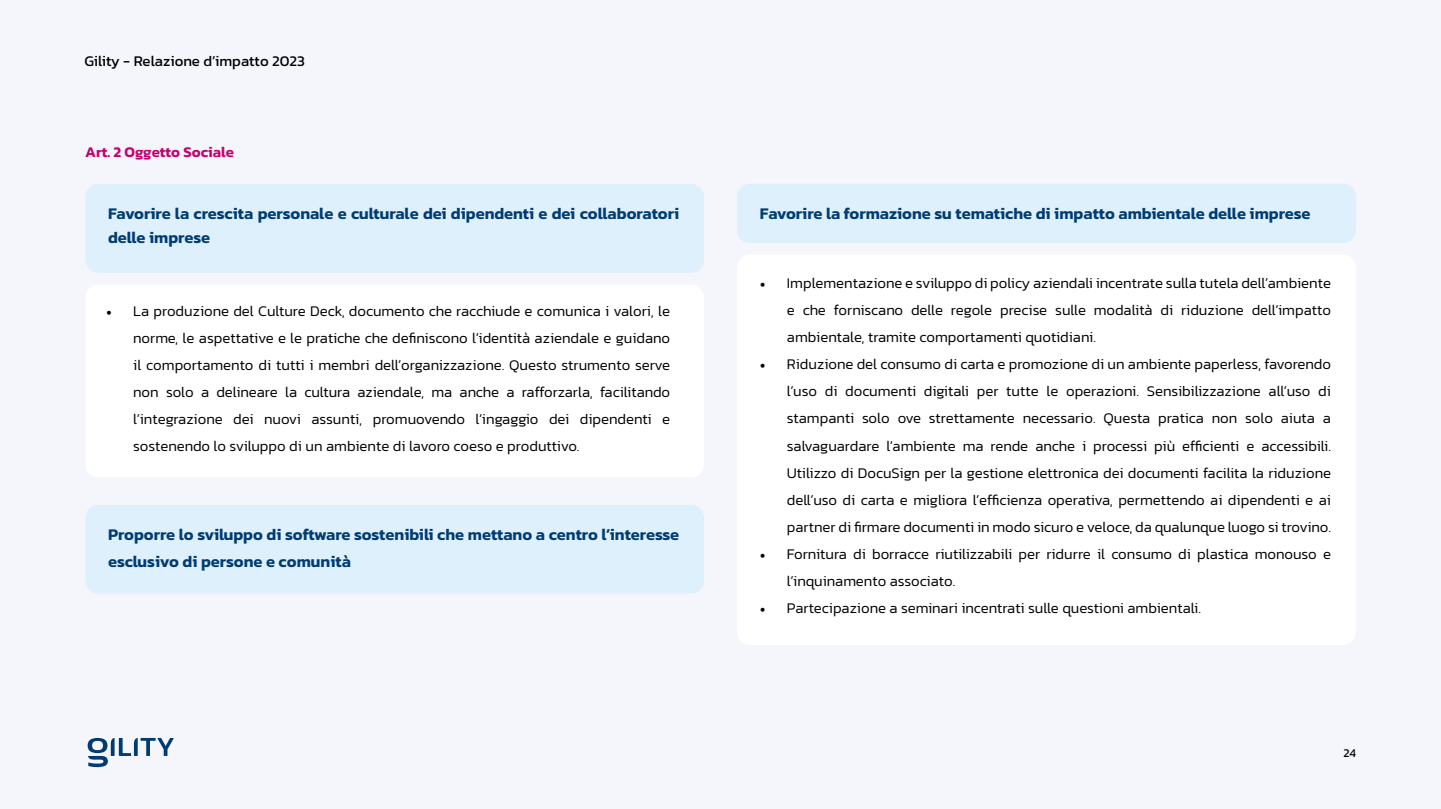
<style>
.page{position:relative;width:1441px;height:809px;background:#fff}
.page>*{position:absolute;margin:0;border:0;box-sizing:border-box;transform-origin:0 0}
.t1{font:600 16.5px/24px "Kanit";color:#003b71}
.t2{font:300 15px/27px "Kanit";color:#000;text-align:justify}
.t3{font:15px "Kanit";color:#000}
.t4{font:600 15px "Kanit";color:#c50070}
.t5{font:12px "Kanit";color:#000}
.s1{font-family:"Minion Pro";font-weight:400}
</style>
<div class="page">
<div style="left:0;top:0;width:1440px;height:808px;background:#f4f6fb"></div>
<div style="left:85px;top:184px;width:619px;height:88px;background:#def0fc;border-radius:13px"></div>
<div style="left:737px;top:184px;width:618px;height:59px;background:#def0fc;border-radius:13px"></div>
<div style="left:85px;top:284px;width:619px;height:193px;background:#fff;border-radius:13px"></div>
<div style="left:737px;top:254px;width:618px;height:390px;background:#fff;border-radius:13px"></div>
<svg style="left:88px;top:738px;width:86px;height:28px"></svg>
<div style="left:85px;top:504px;width:619px;height:89px;background:#def0fc;border-radius:13px"></div>
<p class="t3" style="left:84px;top:50px;width:222px">Gility - Relazione d’impatto 2023</p>
<p class="t4" style="left:85px;top:140px;width:150px">Art. 2 Oggetto Sociale</p>
<p class="t1" style="left:108px;top:201px;width:572px">Favorire la crescita personale e culturale dei dipendenti e dei collaboratori delle imprese</p>
<p class="t1" style="left:759px;top:201px;width:552px">Favorire la formazione su tematiche di impatto ambientale delle imprese</p>
<p class="t2" style="left:133px;top:297px;width:538px;text-indent:-27px"><span class="s1">•</span> La produzione del Culture Deck, documento che racchiude e comunica i valori, le norme, le aspettative e le pratiche che definiscono l’identità aziendale e guidano il comportamento di tutti i membri dell’organizzazione. Questo strumento serve non solo a delineare la cultura aziendale, ma anche a rafforzarla, facilitando l’integrazione dei nuovi assunti, promuovendo l’ingaggio dei dipendenti e sostenendo lo sviluppo di un ambiente di lavoro coeso e produttivo.</p>
<p class="t1" style="left:108px;top:520px;width:572px;line-height:27px">Proporre lo sviluppo di software sostenibili che mettano a centro l’interesse esclusivo di persone e comunità</p>
<p class="t2" style="left:786px;top:269px;width:545px;text-indent:-27px"><span class="s1">•</span> Implementazione e sviluppo di policy aziendali incentrate sulla tutela dell’ambiente e che forniscano delle regole precise sulle modalità di riduzione dell’impatto ambientale, tramite comportamenti quotidiani.</p>
<p class="t2" style="left:786px;top:350px;width:545px;text-indent:-27px"><span class="s1">•</span> Riduzione del consumo di carta e promozione di un ambiente paperless, favorendo l’uso di documenti digitali per tutte le operazioni. Sensibilizzazione all’uso di stampanti solo ove strettamente necessario. Questa pratica non solo aiuta a salvaguardare l’ambiente ma rende anche i processi più efficienti e accessibili.<br>Utilizzo di DocuSign per la gestione elettronica dei documenti facilita la riduzione dell’uso di carta e migliora l’efficienza operativa, permettendo ai dipendenti e ai partner di firmare documenti in modo sicuro e veloce, da qualunque luogo si trovino.</p>
<p class="t2" style="left:786px;top:539px;width:545px;text-indent:-27px"><span class="s1">•</span> Fornitura di borracce riutilizzabili per ridurre il consumo di plastica monouso e l’inquinamento associato.</p>
<p class="t2" style="left:759px;top:593px;width:442px"><span class="s1">•</span> Partecipazione a seminari incentrati sulle questioni ambientali.</p>
<p class="t5" style="left:1343px;top:743px;width:14px">24</p>
</div>
